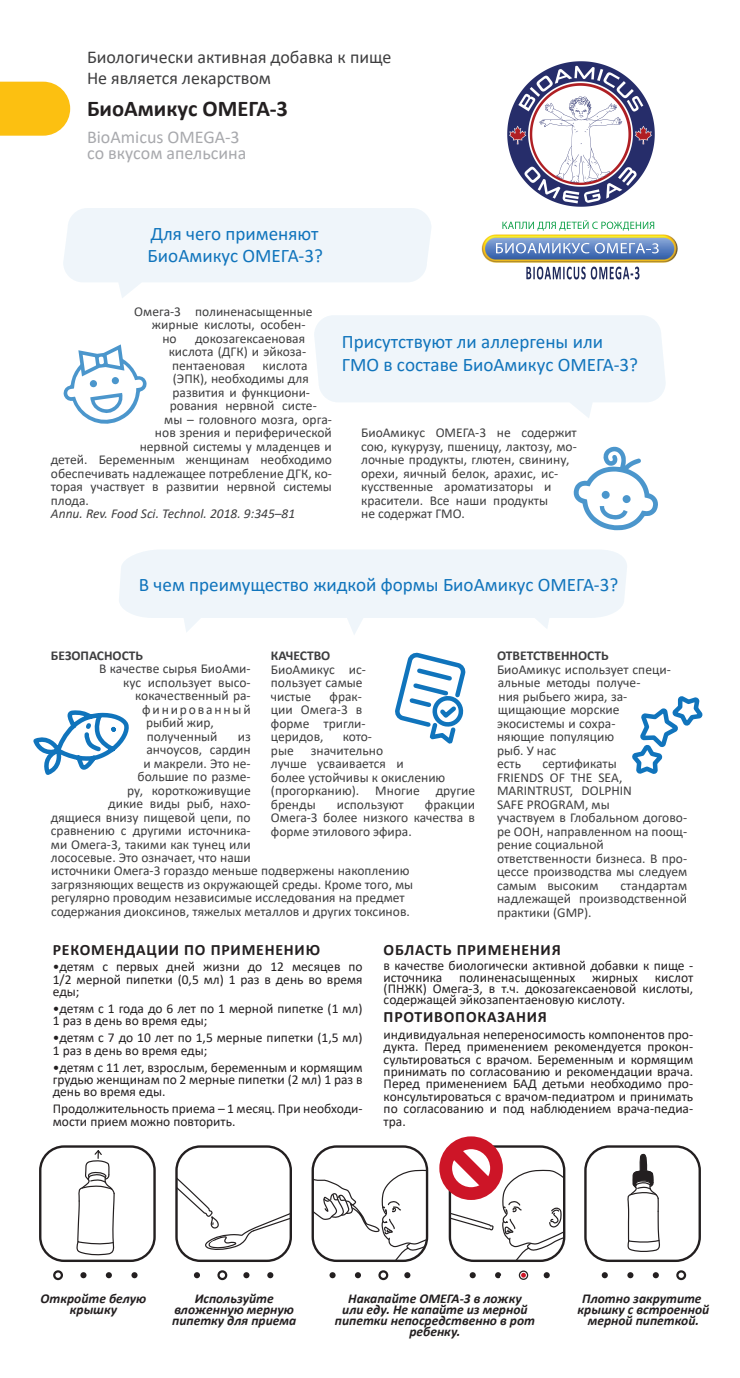
<style>
.page{position:relative;width:740px;height:1378px;background:#fff}
.page>*{position:absolute;margin:0;border:0;box-sizing:border-box;transform-origin:0 0}
.t1{font:700 22.5px "Calibri";color:#231f20}
.t2{font:19.12px/22.5px "Calibri";color:#1074bc}
.t3{font:18px/20.2px "Calibri";color:#3e3e3f}
.t4{font:18px/15.8px "Calibri";color:#a8a9ad}
.t5{font:700 15.75px "Calibri";letter-spacing:.05em;color:#231f20}
.t6{font:13.5px/13.5px "Calibri";color:#3e3e3f}
.t7{font:13.5px/12.4px "Calibri";color:#231f20;text-align:justify}
.t8{font:italic 700 13.5px/11.2px "Calibri";color:#231f20;text-align:center}
.t9{font:italic 13.5px "Calibri";color:#3e3e3f}
.t10{font:700 13.5px "Calibri";color:#3e3e3f}
.t11{font:13.5px "Calibri";letter-spacing:.135em;color:#3e3e3f}
</style>
<div class="page">
<svg style="left:63px;top:208px;width:368px;height:90px"></svg>
<svg style="left:119px;top:550px;width:508px;height:85px;fill:#eff5fa"></svg>
<svg style="left:314px;top:315px;width:352px;height:103px"></svg>
<svg style="left:64px;top:344px;width:83px;height:80px"></svg>
<div style="left:112px;top:377px;width:7px;height:7px;background:#4b96cc;border-radius:50%"></div>
<div style="left:90px;top:380px;width:7px;height:7px;background:#4b96cc;border-radius:50%"></div>
<svg style="left:574px;top:447px;width:84px;height:83px"></svg>
<svg style="left:622px;top:495px;width:9px;height:8px"></svg>
<svg style="left:601px;top:490px;width:9px;height:9px"></svg>
<svg style="left:0;top:82px;width:70px;height:54px"></svg>
<div style="left:53px;top:1270px;width:10px;height:10px;border:2px solid #231f20;border-radius:50%"></div>
<div style="left:80px;top:1272px;width:7px;height:6px;background:#231f20;border-radius:50%"></div>
<svg style="left:106px;top:1272px;width:6px;height:6px"></svg>
<div style="left:131px;top:1272px;width:7px;height:6px;background:#231f20;border-radius:50%"></div>
<div style="left:676px;top:1270px;width:10px;height:10px;border:2px solid #231f20;border-radius:50%"></div>
<svg style="left:653px;top:1272px;width:6px;height:6px"></svg>
<svg style="left:627px;top:1272px;width:6px;height:6px"></svg>
<svg style="left:602px;top:1272px;width:6px;height:6px"></svg>
<div style="left:217px;top:1270px;width:10px;height:10px;border:2px solid #231f20;border-radius:50%"></div>
<svg style="left:194px;top:1272px;width:6px;height:6px"></svg>
<svg style="left:243px;top:1272px;width:6px;height:6px"></svg>
<svg style="left:267px;top:1272px;width:6px;height:6px"></svg>
<div style="left:378px;top:1270px;width:10px;height:10px;border:2px solid #231f20;border-radius:50%"></div>
<svg style="left:355px;top:1272px;width:6px;height:6px"></svg>
<svg style="left:404px;top:1272px;width:6px;height:6px"></svg>
<div style="left:329px;top:1272px;width:7px;height:6px;background:#231f20;border-radius:50%"></div>
<svg style="left:519px;top:1270px;width:9px;height:10px"></svg>
<svg style="left:520px;top:1272px;width:6px;height:6px"></svg>
<div style="left:520px;top:1271px;width:7px;height:7px;border:1px solid #fff;border-radius:50%"></div>
<svg style="left:544px;top:1272px;width:6px;height:6px"></svg>
<svg style="left:470px;top:1272px;width:6px;height:6px"></svg>
<div style="left:39px;top:1145px;width:117px;height:117px;border:2px solid #231f20;border-radius:24px"></div>
<div style="left:584px;top:1145px;width:117px;height:117px;border:2px solid #231f20;border-radius:24px"></div>
<svg style="left:178px;top:1178px;width:113px;height:73px"></svg>
<div style="left:175px;top:1145px;width:117px;height:117px;border:2px solid #231f20;border-radius:24px"></div>
<svg style="left:495px;top:1272px;width:7px;height:7px"></svg>
<div style="left:311px;top:1145px;width:117px;height:117px;border:2px solid #231f20;border-radius:24px"></div>
<svg style="left:313px;top:1169px;width:114px;height:91px"></svg>
<svg style="left:439px;top:1136px;width:125px;height:124px"></svg>
<svg style="left:395px;top:652px;width:71px;height:92px"></svg>
<svg style="left:632px;top:696px;width:71px;height:78px"></svg>
<svg style="left:33px;top:710px;width:96px;height:65px"></svg>
<svg style="left:76px;top:1145px;width:40px;height:111px"></svg>
<img style="left:507px;top:61px;width:148px;height:146px">
<svg style="left:526px;top:267px;width:113px;height:12px"></svg>
<svg style="left:502px;top:220px;width:152px;height:11px"></svg>
<img style="left:481px;top:235px;width:197px;height:28px">
<svg style="left:496px;top:243px;width:93px;height:10px"></svg>
<svg style="left:595px;top:243px;width:64px;height:10px"></svg>
<svg style="left:627px;top:1153px;width:33px;height:99px"></svg>
<h3 class="t3" style="left:87px;top:47px;width:306px">Биологически активная добавка к пище<br>Не является лекарством</h3>
<h1 class="t1" style="left:87px;top:93px;width:202px">БиоАмикус ОМЕГА-3</h1>
<h3 class="t4" style="left:87px;top:129px;width:161px">BioAmicus OMEGA-3 со вкусом апельсина</h3>
<h2 class="t2" style="left:148px;top:222px;width:177px">Для чего применяют<br>БиоАмикус ОМЕГА-3?</h2>
<p class="t6" style="left:134px;top:304px;width:180px">Омега-3 полиненасыщенные</p>
<p class="t6" style="left:152px;top:317px;width:155px">жирные кислоты, особен-</p>
<p class="t6" style="left:162px;top:331px;width:16px">но</p>
<p class="t6" style="left:169px;top:331px;width:139px;text-align:justify;text-indent:27px">докозагексаеновая кислота (ДГК) и эйкоза&shy;пентаеновая</p>
<p class="t6" style="left:263px;top:358px;width:46px">кислота</p>
<p class="t6" style="left:173px;top:371px;width:137px">(ЭПК), необходимы для</p>
<p class="t6" style="left:172px;top:385px;width:139px">развития и функциони-</p>
<p class="t6" style="left:170px;top:398px;width:148px">рования нервной систе-</p>
<p class="t6" style="left:164px;top:412px;width:169px">мы – головного мозга, орга-</p>
<p class="t6" style="left:155px;top:425px;width:178px">нов зрения и периферической</p>
<p class="t6" style="left:140px;top:439px;width:194px">нервной системы у младенцев и</p>
<p class="t6" style="left:51px;top:452px;width:282px">детей. Беременным женщинам необходимо</p>
<p class="t6" style="left:51px;top:466px;width:282px">обеспечивать надлежащее потребление ДГК, ко-</p>
<p class="t6" style="left:51px;top:479px;width:282px">торая участвует в развитии нервной системы</p>
<p class="t6" style="left:51px;top:493px;width:40px">плода.</p>
<p class="t9" style="left:51px;top:504px;width:246px">Annu. Rev. Food Sci. Technol. 2018. 9:345–81</p>
<h2 class="t2" style="left:342px;top:330px;width:298px">Присутствуют ли аллергены или<br>ГМО в составе БиоАмикус ОМЕГА-3?</h2>
<p class="t6" style="left:361px;top:425px;width:217px">БиоАмикус ОМЕГА-3 не содержит сою, кукурузу, пшеницу, лактозу, мо&shy;лочные продукты, глютен, свинину, орехи, яичный белок, арахис, ис&shy;кусственные ароматизаторы и красители. Все наши продукты<br>не содержат ГМО.</p>
<h2 class="t2" style="left:139px;top:573px;width:481px">В чем преимущество жидкой формы БиоАмикус ОМЕГА-3?</h2>
<p class="t10" style="left:51px;top:645px;width:94px">БЕЗОПАСНОСТЬ</p>
<p class="t6" style="left:99px;top:661px;width:153px">В качестве сырья БиоАми-</p>
<p class="t6" style="left:123px;top:675px;width:129px">кус использует высо-</p>
<p class="t6" style="left:135px;top:688px;width:117px">кокачественный ра-</p>
<p class="t11" style="left:142px;top:700px;width:110px">финированный</p>
<p class="t6" style="left:146px;top:715px;width:69px">рыбий жир,</p>
<p class="t6" style="left:147px;top:729px;width:72px">полученный</p>
<p class="t6" style="left:51px;top:729px;width:201px;text-align:right">из<br>анчоусов, сардин<br>и макрели. Это не-<br>большие по разме-<br>ру, короткоживущие<br>дикие виды рыб, нахо-<br>дящиеся внизу пищевой цепи, по сравнению с другими источника&shy;ми Омега-3, такими как тунец или лососевые. Это означает, что наши</p>
<p class="t10" style="left:271px;top:646px;width:61px">КАЧЕСТВО</p>
<p class="t6" style="left:271px;top:662px;width:96px">БиоАмикус ис&shy;пользует самые чистые</p>
<p class="t6" style="left:271px;top:689px;width:96px;text-indent:59px">фрак&shy;ции Омега-3 в форме тригли&shy;церидов,</p>
<p class="t6" style="left:343px;top:729px;width:31px">кото-</p>
<p class="t6" style="left:271px;top:743px;width:206px;text-indent:40px">значительно<br>лучше усваивается и<br>более устойчивы к окислению (прогорканию). Многие другие бренды</p>
<p class="t6" style="left:271px;top:743px;width:24px">рые</p>
<p class="t6" style="left:271px;top:797px;width:206px;text-align:justify;text-indent:154px">фракции Омега-3 более низкого качества в форме этилового эфира.</p>
<p class="t6" style="left:337px;top:797px;width:68px">используют</p>
<p class="t6" style="left:51px;top:863px;width:364px">источники Омега-3 гораздо меньше подвержены накоплению загрязняющих веществ из окружающей среды. Кроме того, мы регулярно проводим независимые исследования на предмет содержания диоксинов, тяжелых металлов и других токсинов.</p>
<p class="t10" style="left:497px;top:646px;width:113px">ОТВЕТСТВЕННОСТЬ</p>
<p class="t6" style="left:497px;top:662px;width:175px">БиоАмикус использует специ&shy;альные методы получе-<br>ния рыбьего жира, за&shy;щищающие морские экосистемы и сохра-<br>няющие популяцию<br>рыб. У нас<br>есть</p>
<p class="t6" style="left:497px;top:756px;width:192px;text-indent:45px">сертификаты<br>FRIENDS OF THE SEA,<br>MARINTRUST, DOLPHIN<br>SAFE PROGRAM, мы<br>участвуем в Глобальном догово&shy;ре ООН, направленном на поощ&shy;рение социальной ответственности бизнеса. В про&shy;цессе производства мы следуем самым высоким</p>
<p class="t6" style="left:497px;top:878px;width:192px;text-align:justify;text-indent:124px">стандартам надлежащей производственной практики (GMP).</p>
<p class="t5" style="left:53px;top:938px;width:269px">РЕКОМЕНДАЦИИ ПО ПРИМЕНЕНИЮ</p>
<p class="t7" style="left:53px;top:960px;width:311px">•детям с первых дней жизни до 12 месяцев по 1/2 мерной пипетки (0,5 мл) 1 раз в день во время еды;</p>
<p class="t7" style="left:53px;top:1002px;width:311px">•детям с 1 года до 6 лет по 1 мерной пипетке (1 мл)<br>1 раз в день во время еды;</p>
<p class="t7" style="left:53px;top:1031px;width:311px">•детям с 7 до 10 лет по 1,5 мерные пипетки (1,5 мл)<br>1 раз в день во время еды;</p>
<p class="t7" style="left:53px;top:1060px;width:311px">•детям с 11 лет, взрослым, беременным и кормящим грудью женщинам по 2 мерные пипетки (2 мл) 1 раз в день во время еды.</p>
<p class="t7" style="left:53px;top:1102px;width:311px">Продолжительность приема – 1 месяц. При необходи&shy;мости прием можно повторить.</p>
<p class="t5" style="left:384px;top:938px;width:179px">ОБЛАСТЬ ПРИМЕНЕНИЯ</p>
<p class="t7" style="left:384px;top:960px;width:311px;line-height:11.2px">в качестве биологически активной добавки к пище - источника полиненасыщенных жирных кислот (ПНЖК) Омега-3, в т.ч. докозагексаеновой кислоты, содержащей эйкозапентаеновую кислоту.</p>
<p class="t5" style="left:384px;top:1005px;width:165px">ПРОТИВОПОКАЗАНИЯ</p>
<p class="t7" style="left:384px;top:1028px;width:311px">индивидуальная непереносимость компонентов про&shy;дукта. Перед применением рекомендуется прокон&shy;сультироваться с врачом. Беременным и кормящим принимать по согласованию и рекомендации врача.<br>Перед применением БАД детьми необходимо про&shy;консультироваться с врачом-педиатром и принимать по согласованию и под наблюдением врача-педиа&shy;тра.</p>
<p class="t8" style="left:41px;top:1292px;width:107px">Откройте белую крышку</p>
<p class="t8" style="left:172px;top:1292px;width:126px">Используйте вложенную мерную пипетку для приема</p>
<p class="t8" style="left:335px;top:1292px;width:201px">Накапайте ОМЕГА-3 в ложку<br>или еду. Не капайте из мерной пипетки непосредственно в рот ребенку.</p>
<p class="t8" style="left:577px;top:1292px;width:133px">Плотно закрутите крышку с встроенной мерной пипеткой.</p>
</div>
